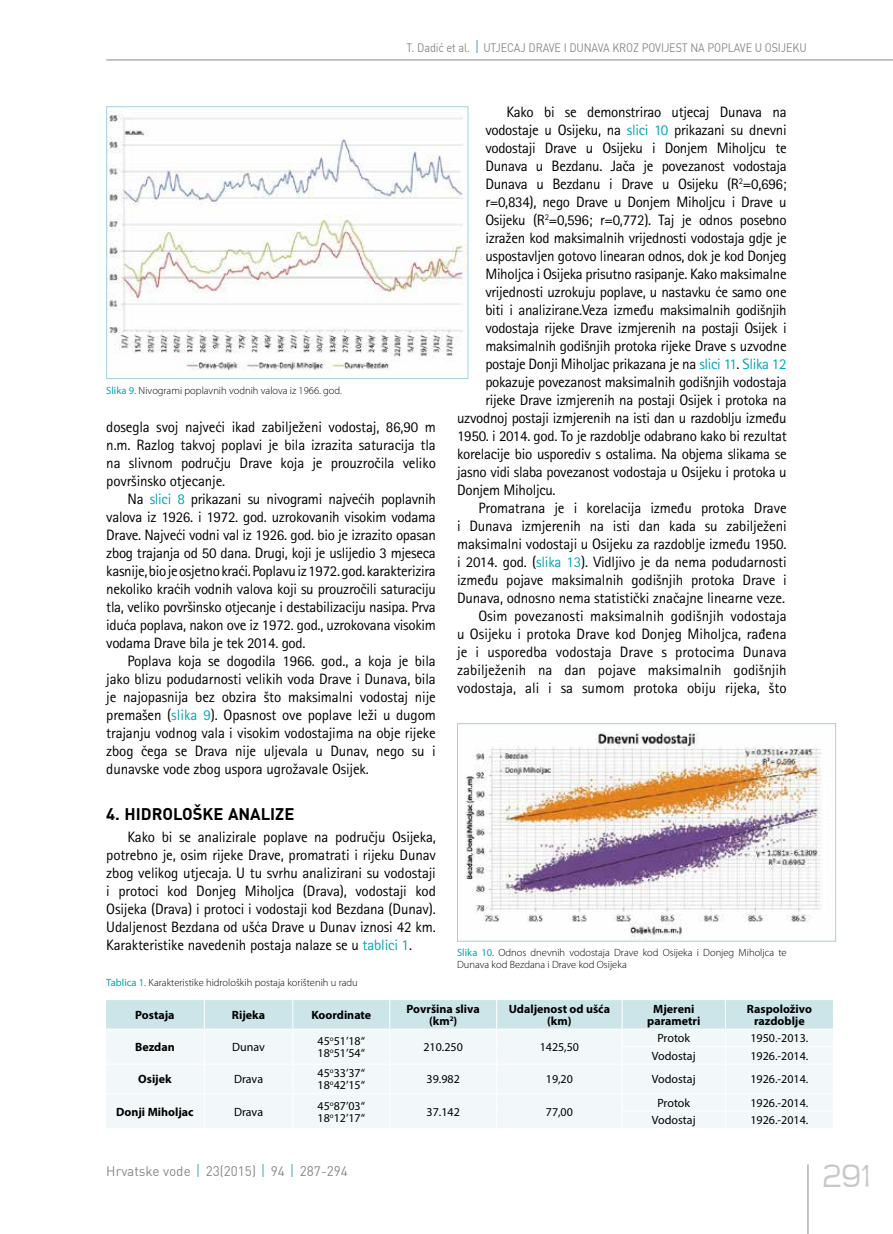
<style>
.page{position:relative;width:893px;height:1234px;background:#fff}
.page>*{position:absolute;margin:0;border:0;box-sizing:border-box;transform-origin:0 0}
.t1{font:300 36px "Teen";color:#c6c7c8}
.t2{font:700 16.5px "DIN";color:#000}
.t3{font:15px/18px "Rotis Sans Serifklemy";letter-spacing:-.02em;color:#000;text-align:justify}
.t4{font:15px "Rotis Sans Serifklemy";color:#000}
.t5{font:13.5px "DIN";color:#87888a}
.t6{font:12px/12px "Myriad Pro";color:#000}
.t7{font:700 12px/12px "Myriad Pro";color:#000;text-align:center}
.t8{font:12px "DIN";letter-spacing:-.01em;color:#87888a;scale:.91 1}
.t9{font:300 10.5px/12px "Myriad Pro";color:#000}
.s1{font-weight:400;color:#00a5b7}
.s2{color:#00a5b7}
</style>
<div class="page">
<hr style="left:808px;top:1164px;width:1px;height:69px;background:#87888a">
<svg style="left:198px;top:1164px;width:1px;height:12px"></svg>
<svg style="left:263px;top:1164px;width:1px;height:12px"></svg>
<svg style="left:292px;top:1164px;width:1px;height:12px"></svg>
<hr style="left:106px;top:60px;width:787px;height:1px;background:#87888a">
<svg style="left:476px;top:40px;width:1px;height:13px"></svg>
<img style="left:108px;top:111px;width:358px;height:260px">
<div style="left:106px;top:106px;width:362px;height:273px;border:1px solid #a2d1d9"></div>
<img style="left:465px;top:732px;width:357px;height:207px">
<div style="left:457px;top:723px;width:379px;height:218px;border:1px solid #a2d1d9"></div>
<svg style="left:106px;top:1000px;width:727px;height:127px"></svg>
<p class="t8" style="left:407px;top:39px;width:441px">T. DADIĆ ET AL. UTJ ECAJ DRAVE I DUNAVA KROZ POVIJ EST NA POPLAVE U OS IJ EKU</p>
<p class="t9" style="left:106px;top:384px;width:237px"><span class="s1">Slika 9.</span> Nivogrami poplavnih vodnih valova iz 1966. god.</p>
<p class="t3" style="left:106px;top:417px;width:331px">dosegla svoj najveći ikad zabilježeni vodostaj, 86,90 m n.m. Razlog takvoj poplavi je bila izrazita saturacija tla na slivnom području Drave koja je prouzročila veliko površinsko otjecanje.</p>
<p class="t3" style="left:106px;top:489px;width:331px;text-indent:21px">Na <span class="s2">slici 8</span> prikazani su nivogrami najvećih poplavnih valova iz 1926. i 1972. god. uzrokovanih visokim vodama Drave. Najveći vodni val iz 1926. god. bio je izrazito opasan zbog trajanja od 50 dana. Drugi, koji je uslijedio 3 mjeseca kasnije, bio je osjetno kraći. Poplavu iz 1972. god. karakterizira nekoliko kraćih vodnih valova koji su prouzročili saturaciju tla, veliko površinsko otjecanje i destabilizaciju nasipa. Prva iduća poplava, nakon ove iz 1972. god., uzrokovana visokim vodama Drave bila je tek 2014. god.</p>
<p class="t3" style="left:106px;top:651px;width:331px;text-indent:21px">Poplava koja se dogodila 1966. god., a koja je bila jako blizu podudarnosti velikih voda Drave i Dunava, bila je najopasnija bez obzira što maksimalni vodostaj nije premašen (<span class="s2">slika 9</span>). Opasnost ove poplave leži u dugom trajanju vodnog vala i visokim vodostajima na obje rijeke zbog čega se Drava nije uljevala u Dunav, nego su i dunavske vode zbog uspora ugrožavale Osijek.</p>
<p class="t2" style="left:106px;top:802px;width:190px">4. HIDROLOŠKE ANALIZE</p>
<p class="t3" style="left:106px;top:827px;width:331px;text-indent:21px">Kako bi se analizirale poplave na području Osijeka, potrebno je, osim rijeke Drave, promatrati i rijeku Dunav zbog velikog utjecaja. U tu svrhu analizirani su vodostaji i protoci kod Donjeg Miholjca (Drava), vodostaji kod Osijeka (Drava) i protoci i vodostaji kod Bezdana (Dunav).<br>Udaljenost Bezdana od ušća Drave u Dunav iznosi 42 km.<br>Karakteristike navedenih postaja nalaze se u <span class="s2">tablici 1</span>.</p>
<p class="t9" style="left:106px;top:976px;width:253px"><span class="s1">Tablica 1.</span> Karakteristike hidroloških postaja korištenih u radu</p>
<p class="t3" style="left:507px;top:102px;width:282px">Kako bi se demonstrirao utjecaj Dunava na</p>
<p class="t3" style="left:485px;top:120px;width:303px">vodostaje u Osijeku, na <span class="s2">slici 10</span> prikazani su dnevni</p>
<p class="t3" style="left:485px;top:138px;width:303px">vodostaji Drave u Osijeku i Donjem Miholjcu te</p>
<p class="t3" style="left:485px;top:156px;width:303px">Dunava u Bezdanu. Jača je povezanost vodostaja</p>
<p class="t3" style="left:485px;top:174px;width:303px">Dunava u Bezdanu i Drave u Osijeku (R<sup>2</sup>=0,696;</p>
<p class="t3" style="left:485px;top:192px;width:303px">r=0,834), nego Drave u Donjem Miholjcu i Drave u</p>
<p class="t3" style="left:485px;top:210px;width:303px">Osijeku (R<sup>2</sup>=0,596; r=0,772). Taj je odnos posebno</p>
<p class="t3" style="left:485px;top:228px;width:303px">izražen kod maksimalnih vrijednosti vodostaja gdje je</p>
<p class="t3" style="left:485px;top:246px;width:303px">uspostavljen gotovo linearan odnos, dok je kod Donjeg</p>
<p class="t3" style="left:485px;top:264px;width:303px">Miholjca i Osijeka prisutno rasipanje. Kako maksimalne</p>
<p class="t3" style="left:485px;top:282px;width:303px">vrijednosti uzrokuju poplave, u nastavku će samo one</p>
<p class="t3" style="left:485px;top:300px;width:303px">biti i analizirane.Veza između maksimalnih godišnjih</p>
<p class="t3" style="left:485px;top:318px;width:303px">vodostaja rijeke Drave izmjerenih na postaji Osijek i</p>
<p class="t3" style="left:485px;top:336px;width:303px">maksimalnih godišnjih protoka rijeke Drave s uzvodne</p>
<p class="t3" style="left:485px;top:354px;width:303px">postaje Donji Miholjac prikazana je na <span class="s2">slici 11</span>. <span class="s2">Slika 12</span></p>
<p class="t3" style="left:485px;top:372px;width:303px">pokazuje povezanost maksimalnih godišnjih vodostaja</p>
<p class="t3" style="left:485px;top:390px;width:303px">rijeke Drave izmjerenih na postaji Osijek i protoka na</p>
<p class="t3" style="left:457px;top:408px;width:331px">uzvodnoj postaji izmjerenih na isti dan u razdoblju između</p>
<p class="t3" style="left:457px;top:426px;width:331px">1950. i 2014. god. To je razdoblje odabrano kako bi rezultat</p>
<p class="t3" style="left:457px;top:444px;width:331px">korelacije bio usporediv s ostalima. Na objema slikama se</p>
<p class="t3" style="left:457px;top:462px;width:331px">jasno vidi slaba povezanost vodostaja u Osijeku i protoka u</p>
<p class="t3" style="left:457px;top:480px;width:100px">Donjem Miholjcu.</p>
<p class="t3" style="left:478px;top:498px;width:310px">Promatrana je i korelacija između protoka Drave</p>
<p class="t3" style="left:457px;top:516px;width:331px">i Dunava izmjerenih na isti dan kada su zabilježeni</p>
<p class="t3" style="left:457px;top:534px;width:331px">maksimalni vodostaji u Osijeku za razdoblje između 1950.</p>
<p class="t3" style="left:457px;top:552px;width:331px">i 2014. god. (<span class="s2">slika 13</span>). Vidljivo je da nema podudarnosti</p>
<p class="t3" style="left:457px;top:570px;width:331px">između pojave maksimalnih godišnjih protoka Drave i</p>
<p class="t3" style="left:457px;top:588px;width:330px">Dunava, odnosno nema statistički značajne linearne veze.</p>
<p class="t4" style="left:478px;top:607px;width:310px">Osim povezanosti maksimalnih godišnjih vodostaja</p>
<p class="t4" style="left:457px;top:625px;width:331px">u Osijeku i protoka Drave kod Donjeg Miholjca, rađena</p>
<p class="t4" style="left:457px;top:643px;width:331px">je i usporedba vodostaja Drave s protocima Dunava</p>
<p class="t4" style="left:457px;top:661px;width:331px">zabilježenih na dan pojave maksimalnih godišnjih</p>
<p class="t4" style="left:457px;top:679px;width:331px">vodostaja, ali i sa sumom protoka obiju rijeka, što</p>
<p class="t9" style="left:457px;top:946px;width:331px"><span class="s1">Slika 10.</span> Odnos dnevnih vodostaja Drave kod Osijeka i Donjeg Miholjca te<br>Dunava kod Bezdana i Drave kod Osijeka</p>
<p class="t7" style="left:135px;top:1008px;width:41px">Postaja</p>
<p class="t7" style="left:232px;top:1008px;width:35px">Rijeka</p>
<p class="t7" style="left:311px;top:1008px;width:61px">Koordinate</p>
<p class="t7" style="left:407px;top:1002px;width:75px">Površina sliva (km<sup>2</sup>)</p>
<p class="t7" style="left:509px;top:1002px;width:103px">Udaljenost od ušća (km)</p>
<p class="t7" style="left:647px;top:1002px;width:55px">Mjereni parametri</p>
<p class="t7" style="left:747px;top:1002px;width:67px">Raspoloživo razdoblje</p>
<p class="t7" style="left:135px;top:1040px;width:41px">Bezdan</p>
<p class="t6" style="left:232px;top:1040px;width:34px">Dunav</p>
<p class="t6" style="left:318px;top:1034px;width:49px">45<sup>o</sup>51’18“<br>18<sup>o</sup>51’54“</p>
<p class="t6" style="left:423px;top:1040px;width:41px">210.250</p>
<p class="t6" style="left:540px;top:1040px;width:41px">1425,50</p>
<p class="t6" style="left:657px;top:1031px;width:34px">Protok</p>
<p class="t6" style="left:750px;top:1031px;width:59px">1950.-2013.</p>
<p class="t6" style="left:652px;top:1049px;width:45px">Vodostaj</p>
<p class="t6" style="left:750px;top:1049px;width:59px">1926.-2014.</p>
<p class="t7" style="left:138px;top:1072px;width:35px">Osijek</p>
<p class="t6" style="left:234px;top:1072px;width:31px">Drava</p>
<p class="t6" style="left:318px;top:1066px;width:49px">45<sup>o</sup>33’37“<br>18<sup>o</sup>42’15“</p>
<p class="t6" style="left:427px;top:1072px;width:35px">39.982</p>
<p class="t6" style="left:546px;top:1072px;width:29px">19,20</p>
<p class="t6" style="left:652px;top:1072px;width:45px">Vodostaj</p>
<p class="t6" style="left:750px;top:1072px;width:59px">1926.-2014.</p>
<p class="t7" style="left:116px;top:1104px;width:79px">Donji Miholjac</p>
<p class="t6" style="left:234px;top:1105px;width:31px">Drava</p>
<p class="t6" style="left:318px;top:1099px;width:49px">45<sup>o</sup>87’03“<br>18<sup>o</sup>12’17“</p>
<p class="t6" style="left:427px;top:1105px;width:35px">37.142</p>
<p class="t6" style="left:546px;top:1105px;width:29px">77,00</p>
<p class="t6" style="left:657px;top:1096px;width:34px">Protok</p>
<p class="t6" style="left:750px;top:1096px;width:59px">1926.-2014.</p>
<p class="t6" style="left:652px;top:1113px;width:45px">Vodostaj</p>
<p class="t6" style="left:750px;top:1113px;width:59px">1926.-2014.</p>
<p class="t5" style="left:106px;top:1161px;width:243px">HRVATSKE VODE 23(2015) 94 287-294</p>
<h1 class="t1" style="left:821px;top:1156px;width:51px">291</h1>
</div>
